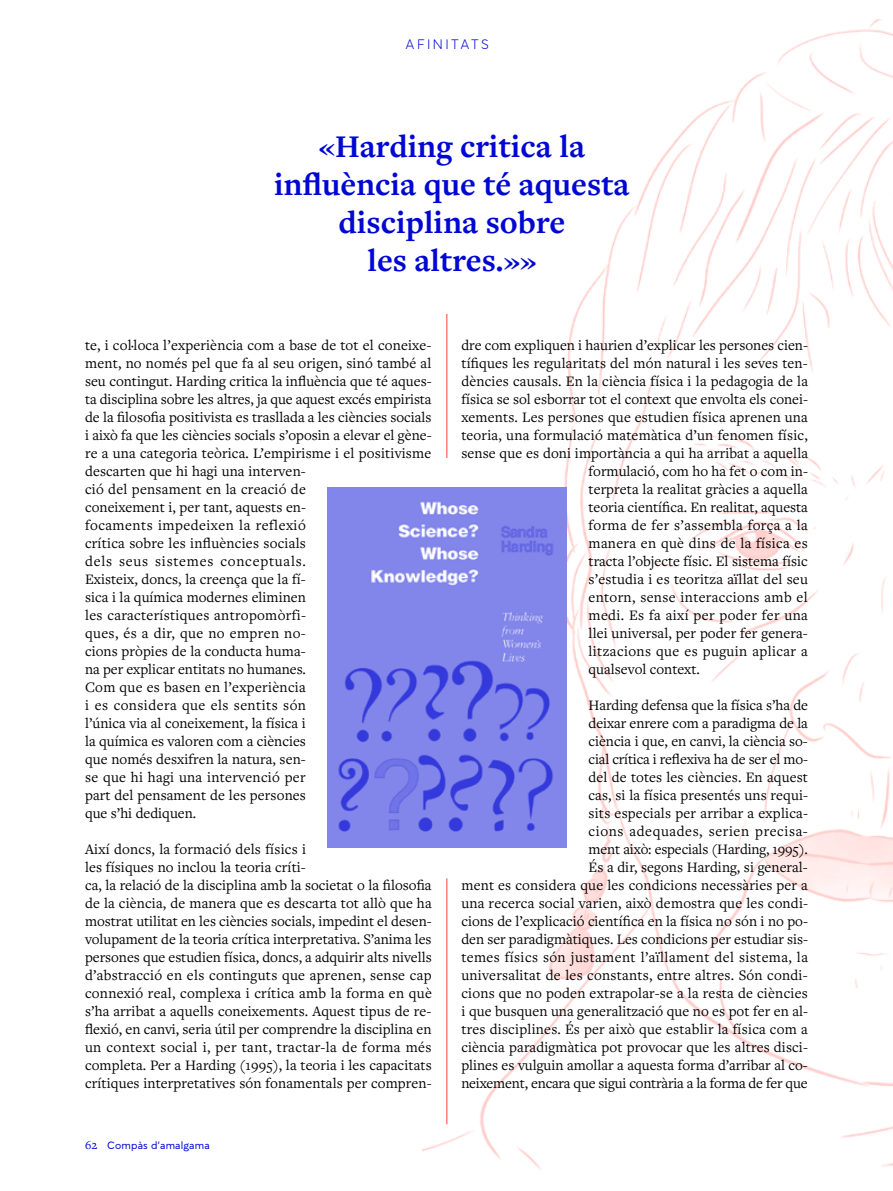
<style>
.page{position:relative;width:893px;height:1191px;background:#fff}
.page>*{position:absolute;margin:0;border:0;box-sizing:border-box;transform-origin:0 0}
.t1{font:700 32.85px/38.1px "Freight Text Pro";color:#0007d2;text-align:center}
.t2{font:15px/18px "Freight Text Pro";letter-spacing:.005em;color:#000}
.t3{font:300 13.5px "Averta";letter-spacing:.18em;color:#0007d2}
.t4{font:10.5px "Averta";color:#0007d2}
.s1{font-family:"Freight Text Pro";font-size:12.75px}
</style>
<div class="page">
<img style="left:422px;top:20px;width:471px;height:1150px">
<hr style="left:446px;top:314px;width:1px;height:144px;background:#ff4438">
<hr style="left:446px;top:878px;width:1px;height:246px;background:#ff4438">
<img style="left:327px;top:487px;width:239px;height:360px">
<p class="t3" style="left:406px;top:36px;width:85px">AFINITATS</p>
<h1 class="t1" style="left:274px;top:126px;width:357px">«Harding critica la influència que té aquesta disciplina sobre<br>les altres.»»</h1>
<p class="t2" style="left:85px;top:335px;width:348px">te, i col·loca l’experiència com a base de tot el coneixe&shy;ment, no només pel que fa al seu origen, sinó també al seu contingut. Harding critica la influència que té aques&shy;ta disciplina sobre les altres, ja que aquest excés empirista de la filosofia positivista es trasllada a les ciències socials i això fa que les ciències socials s’oposin a elevar el gène&shy;re a una categoria teòrica. L’empirisme i el positivisme descarten que hi hagi una interven-<br>ció del pensament en la creació de<br>coneixement i, per tant, aquests en-<br>focaments impedeixen la reflexió<br>crítica sobre les influències socials<br>dels seus sistemes conceptuals.<br>Existeix, doncs, la creença que la fí-<br>sica i la química modernes eliminen<br>les característiques antropomòrfi-<br>ques, és a dir, que no empren no-<br>cions pròpies de la conducta huma-<br>na per explicar entitats no humanes.<br>Com que es basen en l’experiència<br>i es considera que els sentits són<br>l’única via al coneixement, la física i<br>la química es valoren com a ciències<br>que només desxifren la natura, sen-<br>se que hi hagi una intervenció per<br>part del pensament de les persones<br>que s’hi dediquen.</p>
<p class="t2" style="left:85px;top:839px;width:348px">Així doncs, la formació dels físics i<br>les físiques no inclou la teoria críti-<br>ca, la relació de la disciplina amb la societat o la filosofia de la ciència, de manera que es descarta tot allò que ha mostrat utilitat en les ciències socials, impedint el desen&shy;volupament de la teoria crítica interpretativa. S’anima les persones que estudien física, doncs, a adquirir alts nivells d’abstracció en els continguts que aprenen, sense cap connexió real, complexa i crítica amb la forma en què s’ha arribat a aquells coneixements. Aquest tipus de re&shy;flexió, en canvi, seria útil per comprendre la disciplina en un context social i, per tant, tractar-la de forma més completa. Per a Harding (1995), la teoria i les capacitats crítiques interpretatives són fonamentals per compren-</p>
<p class="t4" style="left:85px;top:1138px;width:126px"><span class="s1">62</span> Compàs d’amalgama</p>
<p class="t2" style="left:461px;top:335px;width:348px">dre com expliquen i haurien d’explicar les persones cien-</p>
<p class="t2" style="left:461px;top:353px;width:348px">tífiques les regularitats del món natural i les seves ten-</p>
<p class="t2" style="left:461px;top:371px;width:348px">dències causals. En la ciència física i la pedagogia de la</p>
<p class="t2" style="left:461px;top:389px;width:348px">física se sol esborrar tot el context que envolta els conei-</p>
<p class="t2" style="left:461px;top:407px;width:348px">xements. Les persones que estudien física aprenen una</p>
<p class="t2" style="left:461px;top:425px;width:348px">teoria, una formulació matemàtica d’un fenomen físic,</p>
<p class="t2" style="left:461px;top:443px;width:348px">sense que es doni importància a qui ha arribat a aquella</p>
<p class="t2" style="left:589px;top:461px;width:221px">formulació, com ho ha fet o com in-</p>
<p class="t2" style="left:589px;top:479px;width:221px">terpreta la realitat gràcies a aquella</p>
<p class="t2" style="left:589px;top:497px;width:221px">teoria científica. En realitat, aquesta</p>
<p class="t2" style="left:589px;top:515px;width:221px">forma de fer s’assembla força a la</p>
<p class="t2" style="left:589px;top:533px;width:221px">manera en què dins de la física es</p>
<p class="t2" style="left:589px;top:551px;width:221px">tracta l’objecte físic. El sistema físic</p>
<p class="t2" style="left:589px;top:569px;width:221px">s’estudia i es teoritza aïllat del seu</p>
<p class="t2" style="left:589px;top:587px;width:221px">entorn, sense interaccions amb el</p>
<p class="t2" style="left:589px;top:605px;width:221px">medi. Es fa així per poder fer una</p>
<p class="t2" style="left:589px;top:623px;width:221px">llei universal, per poder fer genera-</p>
<p class="t2" style="left:589px;top:641px;width:221px">litzacions que es puguin aplicar a</p>
<p class="t2" style="left:589px;top:659px;width:113px">qualsevol context.</p>
<p class="t2" style="left:461px;top:695px;width:348px;text-align:right">Harding defensa que la física s’ha de<br>deixar enrere com a paradigma de la<br>ciència i que, en canvi, la ciència so-<br>cial crítica i reflexiva ha de ser el mo-<br>del de totes les ciències. En aquest<br>cas, si la física presentés uns requi-<br>sits especials per arribar a explica-<br>cions adequades, serien precisa-<br>ment això: especials (Harding, 1995).<br>És a dir, segons Harding, si general-<br>ment es considera que les condicions necessàries per a una recerca social varien, això demostra que les condi&shy;cions de l’explicació científica en la física no són i no po&shy;den ser paradigmàtiques. Les condicions per estudiar sis&shy;temes físics són justament l’aïllament del sistema, la universalitat de les constants, entre altres. Són condi&shy;cions que no poden extrapolar-se a la resta de ciències i que busquen una generalització que no es pot fer en al&shy;tres disciplines. És per això que establir la física com a ciència paradigmàtica pot provocar que les altres disci&shy;plines es vulguin amollar a aquesta forma d’arribar al co&shy;neixement, encara que sigui contrària a la forma de fer que</p>
</div>
